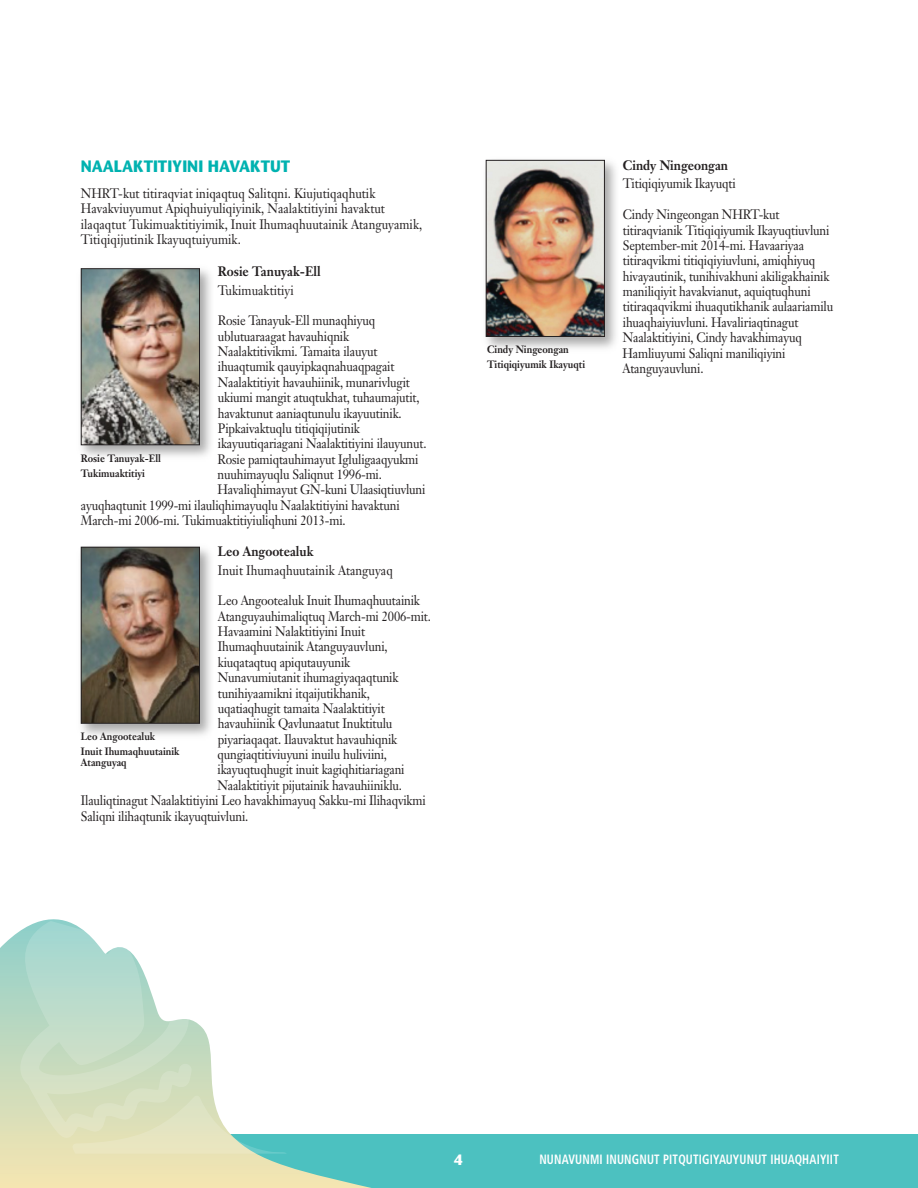
<style>
.page{position:relative;width:918px;height:1188px;background:#fff}
.page>*{position:absolute;margin:0;border:0;box-sizing:border-box;transform-origin:0 0}
.t1{font:700 16.5px "Stone Sans";color:#00b2b0;scale:.9 1}
.t2{font:700 15px "Stone Sans";color:#fff;scale:.9 1}
.t3{font:13.5px/15.3px "Janson Text";letter-spacing:-.015em;color:#231f20;scale:.9 1}
.t4{font:700 condensed 13.5px "Frutiger";letter-spacing:.015em;color:#fff;scale:.85 1}
.t5{font:700 13.5px "Janson Text";color:#231f20;scale:.9 1}
.t6{font:700 10.5px/10.5px "Janson Text";color:#231f20;scale:.9 1}
</style>
<div class="page">
<div style="left:0;top:1134px;width:918px;height:54px;background:#4cc1c0"></div>
<svg style="left:0;top:935px;width:371px;height:253px"></svg>
<svg style="left:14px;top:919px;width:288px;height:235px"></svg>
<img style="left:80px;top:268px;width:131px;height:189px">
<img style="left:83px;top:270px;width:115px;height:173px">
<div style="left:81px;top:268px;width:119px;height:177px;border:1px solid #231f20"></div>
<img style="left:80px;top:546px;width:131px;height:190px">
<img style="left:83px;top:549px;width:115px;height:173px">
<div style="left:81px;top:547px;width:119px;height:177px;border:1px solid #231f20"></div>
<img style="left:485px;top:159px;width:131px;height:190px">
<img style="left:488px;top:162px;width:115px;height:173px">
<div style="left:486px;top:160px;width:119px;height:177px;border:1px solid #231f20"></div>
<p class="t1" style="left:81px;top:160px;width:234px">NAALAKTITIYINI HAVAKTUT</p>
<p class="t3" style="left:81px;top:187px;width:381px">NHRT-kut titiraqviat iniqaqtuq Salitqni. Kiujutiqaqhutik Havakviuyumut Apiqhuiyuliqiyinik, Naalaktitiyini havaktut ilaqaqtut Tukimuaktitiyimik, Inuit Ihumaqhuutainik Atanguyamik, Titiqiqijutinik Ikayuqtuiyumik.</p>
<p class="t5" style="left:218px;top:266px;width:116px">Rosie Tanuyak-Ell</p>
<p class="t3" style="left:218px;top:284px;width:86px">Tukimuaktitiyi</p>
<p class="t3" style="left:218px;top:314px;width:176px">Rosie Tanayuk-Ell munaqhiyuq</p>
<p class="t3" style="left:218px;top:330px;width:147px">ublutuaraagat havauhiqnik</p>
<p class="t3" style="left:218px;top:345px;width:179px">Naalaktitivikmi. Tamaita ilauyut</p>
<p class="t3" style="left:218px;top:360px;width:198px">ihuaqtumik qauyipkaqnahuaqpagait</p>
<p class="t3" style="left:218px;top:376px;width:215px">Naalaktitiyit havauhiinik, munarivlugit</p>
<p class="t3" style="left:218px;top:391px;width:226px">ukiumi mangit atuqtukhat, tuhaumajutit,</p>
<p class="t3" style="left:218px;top:407px;width:206px">havaktunut aaniaqtunulu ikayuutinik.</p>
<p class="t3" style="left:218px;top:422px;width:159px">Pipkaivaktuqlu titiqiqijutinik</p>
<p class="t3" style="left:218px;top:437px;width:233px">ikayuutiqariagani Naalaktitiyini ilauyunut.</p>
<p class="t3" style="left:218px;top:453px;width:225px">Rosie pamiqtauhimayut Igluligaaqyukmi</p>
<p class="t3" style="left:218px;top:468px;width:184px">nuuhimayuqlu Saliqnut 1996-mi.</p>
<p class="t3" style="left:218px;top:483px;width:233px">Havaliqhimayut GN-kuni Ulaasiqtiuvluni</p>
<p class="t3" style="left:81px;top:499px;width:356px">ayuqhaqtunit 1999-mi ilauliqhimayuqlu Naalaktitiyini havaktuni</p>
<p class="t3" style="left:81px;top:514px;width:296px">March-mi 2006-mi. Tukimuaktitiyiuliqhuni 2013-mi.</p>
<p class="t5" style="left:218px;top:546px;width:108px">Leo Angootealuk</p>
<p class="t3" style="left:218px;top:564px;width:196px">Inuit Ihumaqhuutainik Atanguyaq</p>
<p class="t3" style="left:218px;top:594px;width:226px">Leo Angootealuk Inuit Ihumaqhuutainik</p>
<p class="t3" style="left:218px;top:610px;width:238px">Atanguyauhimaliqtuq March-mi 2006-mit.</p>
<p class="t3" style="left:218px;top:625px;width:165px">Havaamini Nalaktitiyini Inuit</p>
<p class="t3" style="left:218px;top:640px;width:190px">Ihumaqhuutainik Atanguyauvluni,</p>
<p class="t3" style="left:218px;top:656px;width:149px">kiuqataqtuq apiqutauyunik</p>
<p class="t3" style="left:218px;top:671px;width:202px">Nunavumiutanit ihumagiyaqaqtunik</p>
<p class="t3" style="left:218px;top:687px;width:170px">tunihiyaamikni itqaijutikhanik,</p>
<p class="t3" style="left:218px;top:702px;width:187px">uqatiaqhugit tamaita Naalaktitiyit</p>
<p class="t3" style="left:218px;top:717px;width:196px">havauhiinik Qavlunaatut Inuktitulu</p>
<p class="t3" style="left:218px;top:733px;width:201px">piyariaqaqat. Ilauvaktut havauhiqnik</p>
<p class="t3" style="left:218px;top:748px;width:190px">qungiaqtitiviuyuni inuilu huliviini,</p>
<p class="t3" style="left:218px;top:763px;width:209px">ikayuqtuqhugit inuit kagiqhitiariagani</p>
<p class="t3" style="left:218px;top:779px;width:206px">Naalaktitiyit pijutainik havauhiiniklu.</p>
<p class="t3" style="left:81px;top:794px;width:385px">Ilauliqtinagut Naalaktitiyini Leo havakhimayuq Sakku-mi Ilihaqvikmi</p>
<p class="t3" style="left:81px;top:810px;width:188px">Saliqni ilihaqtunik ikayuqtuivluni.</p>
<p class="t6" style="left:81px;top:454px;width:90px">Rosie Tanuyak-Ell</p>
<p class="t6" style="left:81px;top:469px;width:73px">Tukimuaktitiyi</p>
<p class="t6" style="left:81px;top:732px;width:84px">Leo Angootealuk</p>
<p class="t6" style="left:81px;top:747px;width:111px">Inuit Ihumaqhuutainik<br>Atanguyaq</p>
<p class="t6" style="left:487px;top:345px;width:93px">Cindy Ningeongan</p>
<p class="t6" style="left:487px;top:360px;width:111px">Titiqiqiyumik Ikayuqti</p>
<p class="t5" style="left:623px;top:160px;width:119px">Cindy Ningeongan</p>
<p class="t3" style="left:623px;top:177px;width:127px">Titiqiqiyumik Ikayuqti</p>
<p class="t3" style="left:622px;top:208px;width:236px">Cindy Ningeongan NHRT-kut titiraqvianik Titiqiqiyumik Ikayuqtiuvluni September-mit 2014-mi. Havaariyaa titiraqvikmi titiqiqiyiuvluni, amiqhiyuq hivayautinik, tunihivakhuni akiligakhainik maniliqiyit havakvianut, aquiqtuqhuni titiraqaqvikmi ihuaqutikhanik aulaariamilu ihuaqhaiyiuvluni. Havaliriaqtinagut Naalaktitiyini, Cindy havakhimayuq Hamliuyumi Saliqni maniliqiyini Atanguyauvluni.</p>
<p class="t2" style="left:454px;top:1154px;width:11px">4</p>
<p class="t4" style="left:539px;top:1154px;width:354px">NUNAVUNMI INUNGNUT PITQUTIGIYAUYUNUT IHUAQHAIYIIT</p>
</div>
